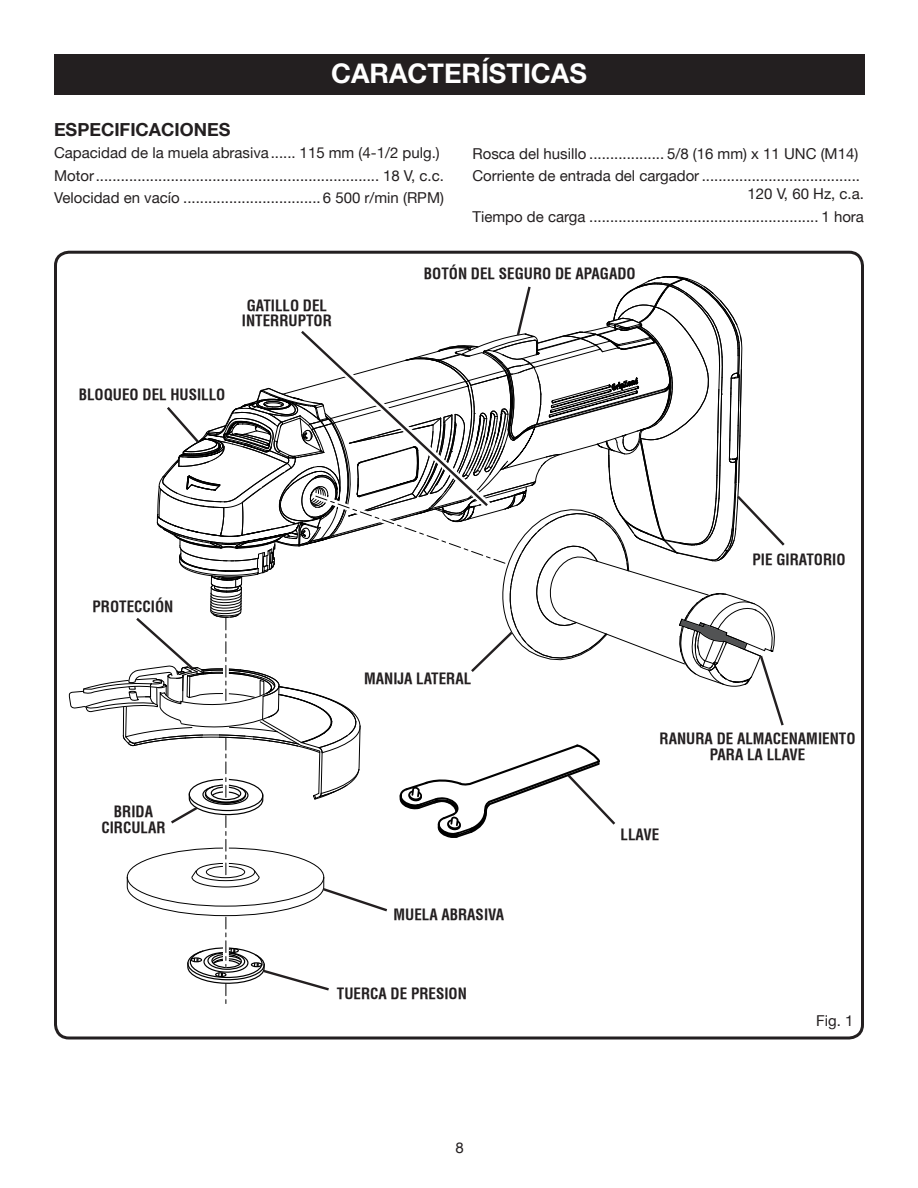
<style>
.page{position:relative;width:918px;height:1188px;background:#fff}
.page>*{position:absolute;margin:0;border:0;box-sizing:border-box;transform-origin:0 0}
.t1{font:700 27px "Helvetica Neue";color:#fff}
.t2{font:700 18px "Helvetica Neue";color:#231f20}
.t3{font:15px/22.5px "Helvetica Neue";color:#231f20}
.t4{font:700 condensed 15px/15.8px "Helvetica";color:#231f20;text-align:center}
</style>
<div class="page">
<div style="left:54px;top:54px;width:811px;height:40px;background:#231f20"></div>
<svg style="left:69px;top:276px;width:716px;height:728px"></svg>
<h1 class="t1" style="left:331px;top:56px;width:257px">CARACTERÍSTICAS</h1>
<p class="t2" style="left:54px;top:118px;width:178px">ESPECIFICACIONES</p>
<p class="t3" style="left:54px;top:141px;width:392px">Capacidad de la muela abrasiva ...... 115 mm (4-1/2 pulg.)<br>Motor .................................................................... 18 V, c.c.<br>Velocidad en vacío .................................6 500 r/min (RPM)</p>
<p class="t3" style="left:472px;top:142px;width:389px">Rosca del husillo .................. 5/8 (16 mm) x 11 UNC (M14)<br>Corriente de entrada del cargador ......................................</p>
<p class="t3" style="left:472px;top:182px;width:393px;text-align:right">120 V, 60 Hz, c.a.<br>Tiempo de carga ....................................................... 1 hora</p>
<p class="t4" style="left:242px;top:297px;width:91px">GATILLO DEL<br>INTERRUPTOR</p>
<p class="t4" style="left:79px;top:386px;width:148px">BLOQUEO DEL HUSILLO</p>
<p class="t4" style="left:424px;top:266px;width:213px">BOTÓN DEL SEGURO DE APAGADO</p>
<p class="t4" style="left:93px;top:599px;width:82px">PROTECCIÓN</p>
<p class="t4" style="left:101px;top:804px;width:66px">BRIDA<br>CIRCULAR</p>
<p class="t4" style="left:364px;top:671px;width:109px">MANIJA LATERAL</p>
<p class="t4" style="left:394px;top:907px;width:112px">MUELA ABRASIVA</p>
<p class="t4" style="left:337px;top:986px;width:132px">TUERCA DE PRESION</p>
<p class="t3" style="left:456px;top:1137px;width:10px">8</p>
<p class="t4" style="left:753px;top:551px;width:94px">PIE GIRATORIO</p>
<p class="t4" style="left:660px;top:731px;width:197px">RANURA DE ALMACENAMIENTO<br>PARA LA LLAVE</p>
<p class="t4" style="left:621px;top:826px;width:40px">LLAVE</p>
<p class="t3" style="left:816px;top:1009px;width:39px">Fig. 1</p>
</div>
